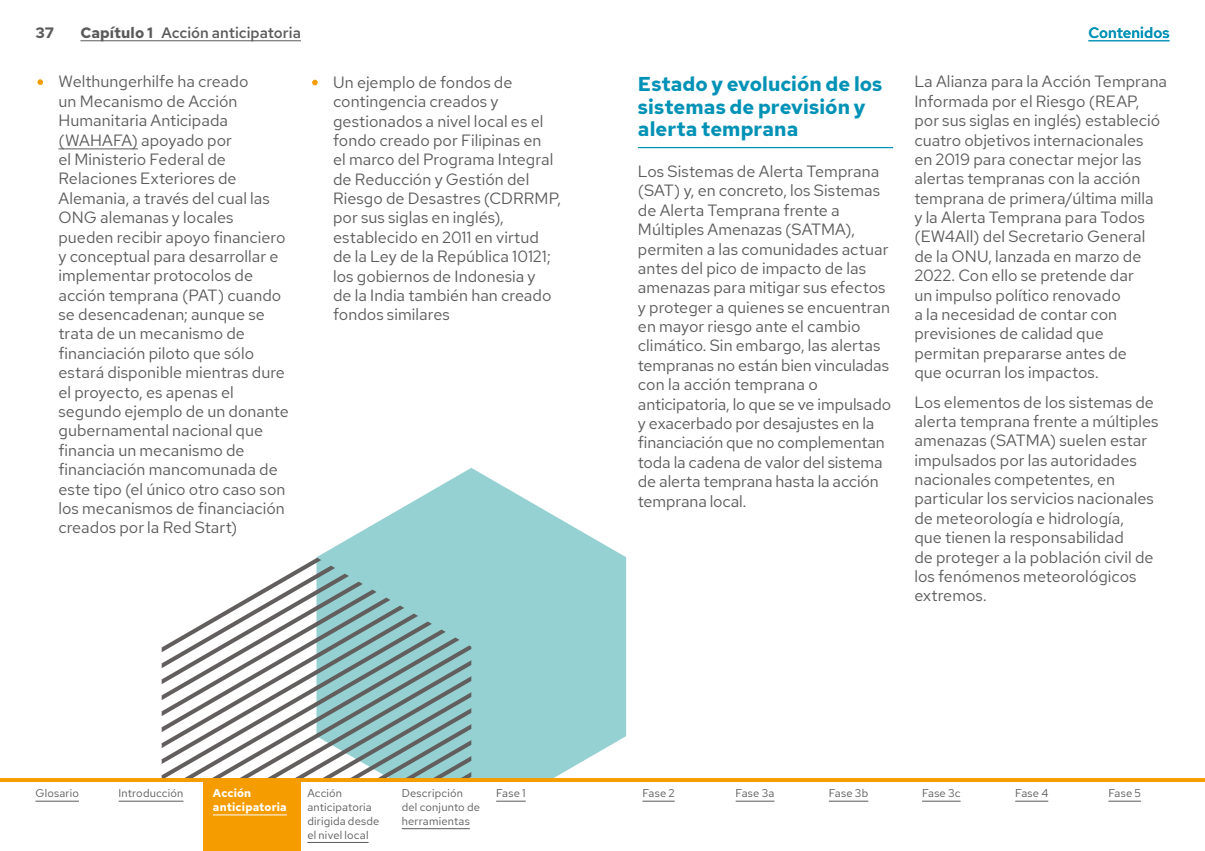
<style>
.page{position:relative;width:1205px;height:851px;background:#fff}
.page>*{position:absolute;margin:0;border:0;box-sizing:border-box;transform-origin:0 0}
.t1{font:700 20px/22.5px "Red Hat Text";letter-spacing:.005em;color:#0092b6}
.t2{font:16.25px/19.4px "Red Hat Text";color:#5b5b5b}
.t3{font:500 15px "Red Hat Text";color:#5b5b5b}
.t4{font:500 15px "Red Hat Text";letter-spacing:.005em;color:#0092b6}
.t5{font:700 15px "Red Hat Text";color:#5b5b5b}
.t6{font:11.25px/13.8px "Red Hat Text";letter-spacing:.015em;color:#5b5b5b}
.t7{font:700 11.25px/13.8px "Red Hat Text";letter-spacing:.015em;color:#fff}
.s1{font-weight:700}
.s2{font-weight:700;color:#f59c00}
</style>
<div class="page">
<hr style="left:638px;top:147px;width:255px;height:1px;background:#0092b6">
<hr style="left:58px;top:149px;width:80px;height:1px;background:#5b5b5b">
<svg style="left:317px;top:468px;width:309px;height:310px;fill:#95d1d2"></svg>
<svg style="left:162px;top:557px;width:309px;height:221px"></svg>
<hr style="left:80px;top:40px;width:221px;height:1px;background:#5b5b5b">
<hr style="left:1088px;top:40px;width:81px;height:1px;background:#0092b6">
<div style="left:204px;top:780px;width:97px;height:70px;background:#f59c00"></div>
<hr style="left:735px;top:800px;width:39px;height:1px;background:#5b5b5b">
<hr style="left:1015px;top:800px;width:33px;height:1px;background:#5b5b5b">
<hr style="left:829px;top:800px;width:39px;height:1px;background:#5b5b5b">
<hr style="left:1108px;top:800px;width:33px;height:1px;background:#5b5b5b">
<hr style="left:922px;top:800px;width:38px;height:1px;background:#5b5b5b">
<hr style="left:642px;top:800px;width:33px;height:1px;background:#5b5b5b">
<hr style="left:496px;top:800px;width:30px;height:1px;background:#5b5b5b">
<hr style="left:402px;top:828px;width:68px;height:1px;background:#5b5b5b">
<hr style="left:307px;top:842px;width:61px;height:1px;background:#5b5b5b">
<hr style="left:213px;top:814px;width:74px;height:1px;background:#fff">
<hr style="left:119px;top:800px;width:64px;height:1px;background:#5b5b5b">
<hr style="left:35px;top:800px;width:44px;height:1px;background:#5b5b5b">
<hr style="left:0;top:778px;width:1205px;height:3px;background:#f59c00">
<p class="t5" style="left:35px;top:22px;width:20px">37</p>
<p class="t3" style="left:80px;top:23px;width:222px"><span class="s1">Capítulo 1</span> Acción anticipatoria</p>
<p class="t4" style="left:1088px;top:23px;width:83px">Contenidos</p>
<p class="t2" style="left:58px;top:72px;width:232px;text-indent:-21px"><span class="s2">•</span> Welthungerhilfe ha creado<br>un Mecanismo de Acción<br>Humanitaria Anticipada (WAHAFA) apoyado por<br>el Ministerio Federal de<br>Relaciones Exteriores de<br>Alemania, a través del cual las<br>ONG alemanas y locales pueden recibir apoyo financiero y conceptual para desarrollar e implementar protocolos de acción temprana (PAT) cuando se desencadenan; aunque se trata de un mecanismo de financiación piloto que sólo estará disponible mientras dure el proyecto, es apenas el segundo ejemplo de un donante gubernamental nacional que financia un mecanismo de financiación mancomunada de este tipo (el único otro caso son los mecanismos de financiación creados por la Red Start)</p>
<p class="t2" style="left:333px;top:72px;width:229px;text-indent:-21px"><span class="s2">•</span> Un ejemplo de fondos de contingencia creados y gestionados a nivel local es el fondo creado por Filipinas en<br>el marco del Programa Integral de Reducción y Gestión del<br>Riesgo de Desastres (CDRRMP, por sus siglas en inglés), establecido en 2011 en virtud de la Ley de la República 10121; los gobiernos de Indonesia y<br>de la India también han creado fondos similares</p>
<p class="t1" style="left:638px;top:73px;width:246px">Estado y evolución de los sistemas de previsión y alerta temprana</p>
<p class="t2" style="left:638px;top:161px;width:255px">Los Sistemas de Alerta Temprana (SAT) y, en concreto, los Sistemas de Alerta Temprana frente a<br>Múltiples Amenazas (SATMA), permiten a las comunidades actuar antes del pico de impacto de las amenazas para mitigar sus efectos y proteger a quienes se encuentran en mayor riesgo ante el cambio climático. Sin embargo, las alertas tempranas no están bien vinculadas con la acción temprana o anticipatoria, lo que se ve impulsado y exacerbado por desajustes en la financiación que no complementan toda la cadena de valor del sistema de alerta temprana hasta la acción temprana local.</p>
<p class="t2" style="left:914px;top:72px;width:254px">La Alianza para la Acción Temprana<br>Informada por el Riesgo (REAP, por sus siglas en inglés) estableció cuatro objetivos internacionales<br>en 2019 para conectar mejor las alertas tempranas con la acción temprana de primera/última milla<br>y la Alerta Temprana para Todos (EW4All) del Secretario General de la ONU, lanzada en marzo de<br>2022. Con ello se pretende dar<br>un impulso político renovado<br>a la necesidad de contar con previsiones de calidad que permitan prepararse antes de<br>que ocurran los impactos.</p>
<p class="t2" style="left:914px;top:392px;width:246px">Los elementos de los sistemas de alerta temprana frente a múltiples amenazas (SATMA) suelen estar impulsados por las autoridades nacionales competentes, en particular los servicios nacionales de meteorología e hidrología,<br>que tienen la responsabilidad<br>de proteger a la población civil de los fenómenos meteorológicos extremos.</p>
<p class="t6" style="left:35px;top:786px;width:45px">Glosario</p>
<p class="t6" style="left:119px;top:786px;width:66px">Introducción</p>
<p class="t7" style="left:213px;top:786px;width:75px">Acción anticipatoria</p>
<p class="t6" style="left:307px;top:786px;width:74px">Acción anticipatoria dirigida desde el nivel local</p>
<p class="t6" style="left:402px;top:786px;width:63px">Descripción</p>
<p class="t6" style="left:496px;top:786px;width:31px">Fase 1</p>
<p class="t6" style="left:642px;top:786px;width:34px">Fase 2</p>
<p class="t6" style="left:735px;top:786px;width:40px">Fase 3a</p>
<p class="t6" style="left:829px;top:786px;width:41px">Fase 3b</p>
<p class="t6" style="left:922px;top:786px;width:40px">Fase 3c</p>
<p class="t6" style="left:1015px;top:786px;width:35px">Fase 4</p>
<p class="t6" style="left:1108px;top:786px;width:34px">Fase 5</p>
<p class="t6" style="left:402px;top:800px;width:80px">del conjunto de herramientas</p>
</div>
